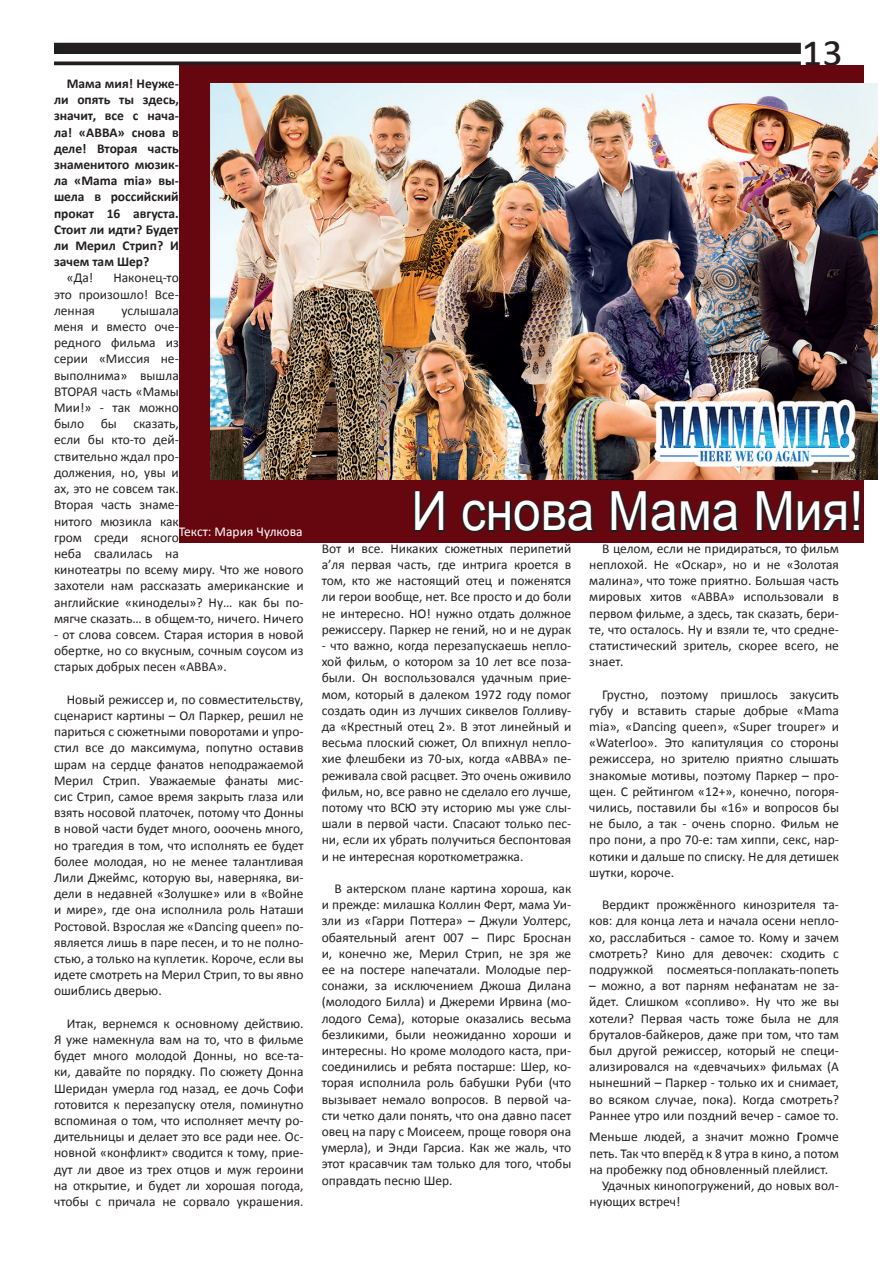
<style>
.page{position:relative;width:893px;height:1263px;background:#fff}
.page>*{position:absolute;margin:0;border:0;box-sizing:border-box;transform-origin:0 0}
.t1{font:54px "Arial";color:#fff;scale:.92 1}
.t2{font:45px "Calibri";color:#231f20}
.t3{font:13.5px/16.2px "Calibri";color:#231f20;text-align:justify}
.t4{font:700 13.5px/16.2px "Calibri";color:#231f20;text-align:justify}
.t5{font:13.5px "Calibri";color:#fff}
.s1{font-size:18px}
</style>
<div class="page">
<div style="left:179px;top:491px;width:684px;height:52px;background:#66070f"></div>
<svg style="left:414px;top:491px;width:31px;height:41px"></svg>
<svg style="left:461px;top:500px;width:134px;height:33px"></svg>
<svg style="left:610px;top:491px;width:130px;height:42px"></svg>
<svg style="left:755px;top:491px;width:106px;height:41px"></svg>
<div style="left:54px;top:43px;width:747px;height:11px;background:#231f20"></div>
<svg style="left:54px;top:61px;width:747px;height:4px;background:#3e3a3b"></svg>
<div style="left:179px;top:65px;width:684px;height:426px;background:#66070f"></div>
<img style="left:211px;top:83px;width:666px;height:397px">
<p class="t4" style="left:54px;top:75px;width:126px;text-indent:13px">Мама мия! Неуже&shy;ли опять ты здесь, значит, все с нача&shy;ла! «ABBA» снова в деле! Вторая часть знаменитого мюзик&shy;ла «Mama mia» вы&shy;шела в российский прокат 16 августа.<br>Стоит ли идти? Будет ли Мерил Стрип? И зачем там Шер?</p>
<p class="t3" style="left:67px;top:270px;width:28px">«Да!</p>
<p class="t3" style="left:54px;top:270px;width:126px;text-indent:59px">Наконец-то это произошло! Все&shy;ленная</p>
<p class="t3" style="left:54px;top:302px;width:251px;text-align:left;text-indent:68px">услышала<br>меня и вместо оче-<br>редного фильма из<br>серии «Миссия не-<br>выполнима» вышла<br>ВТОРАЯ часть «Мамы<br>Мии!» - так можно<br>было бы сказать,<br>если бы кто-то дей-<br>ствительно ждал про-<br>должения, но, увы и<br>ах, это не совсем так.<br>Вторая часть знаме-<br>нитого мюзикла как<br>гром среди ясного<br>неба свалилась на<br>кинотеатры по всему миру. Что же нового захотели нам рассказать американские и английские «киноделы»? Ну… как бы по&shy;мягче сказать… в общем-то, ничего. Ничего</p>
<p class="t3" style="left:54px;top:626px;width:251px">- от слова совсем. Старая история в новой обертке, но со вкусным, сочным соусом из старых добрых песен «ABBA».</p>
<p class="t3" style="left:54px;top:691px;width:251px;text-indent:13px">Новый режиссер и, по совместительству, сценарист картины – Ол Паркер, решил не париться с сюжетными поворотами и упро&shy;стил все до максимума, попутно оставив шрам на сердце фанатов неподражаемой Мерил Стрип. Уважаемые фанаты мис&shy;сис Стрип, самое время закрыть глаза или взять носовой платочек, потому что Донны в новой части будет много, ооочень много, но трагедия в том, что исполнять ее будет более молодая, но не менее талантливая Лили Джеймс, которую вы, наверняка, ви&shy;дели в недавней «Золушке» или в «Войне и мире», где она исполнила роль Наташи Ростовой. Взрослая же «Dancing queen» по&shy;является лишь в паре песен, и то не полно&shy;стью, а только на куплетик. Короче, если вы идете смотреть на Мерил Стрип, то вы явно ошиблись дверью.</p>
<p class="t3" style="left:54px;top:1015px;width:251px;text-indent:13px">Итак, вернемся к основному действию.<br>Я уже намекнула вам на то, что в фильме будет много молодой Донны, но все-та&shy;ки, давайте по порядку. По сюжету Донна Шеридан умерла год назад, ее дочь Софи готовится к перезапуску отеля, поминутно вспоминая о том, что исполняет мечту ро&shy;дительницы и делает это все ради нее. Ос&shy;новной «конфликт» сводится к тому, прие&shy;дут ли двое из трех отцов и муж героини на открытие, и будет ли хорошая погода, чтобы с причала не сорвало украшения.</p>
<p class="t5" style="left:179px;top:523px;width:125px">Текст: Мария Чулкова</p>
<h2 class="t2" style="left:802px;top:22px;width:42px">13</h2>
<h1 class="t1" style="left:411px;top:476px;width:492px">И снова Мама Мия!</h1>
<p class="t3" style="left:322px;top:540px;width:251px">Вот и все. Никаких сюжетных перипетий а’ля первая часть, где интрига кроется в том, кто же настоящий отец и поженятся ли герои вообще, нет. Все просто и до боли не интересно. НО! нужно отдать должное режиссеру. Паркер не гений, но и не дурак</p>
<p class="t3" style="left:322px;top:637px;width:251px">- что важно, когда перезапускаешь непло&shy;хой фильм, о котором за 10 лет все поза&shy;были. Он воспользовался удачным прие&shy;мом, который в далеком 1972 году помог создать один из лучших сиквелов Голливу&shy;да «Крестный отец 2». В этот линейный и весьма плоский сюжет, Ол впихнул непло&shy;хие флешбеки из 70-ых, когда «ABBA» пе&shy;реживала свой расцвет. Это очень оживило фильм, но, все равно не сделало его лучше, потому что ВСЮ эту историю мы уже слы&shy;шали в первой части. Спасают только пес&shy;ни, если их убрать получиться беспонтовая и не интересная короткометражка.</p>
<p class="t3" style="left:322px;top:880px;width:251px;text-indent:13px">В актерском плане картина хороша, как и прежде: милашка Коллин Ферт, мама Уи&shy;зли из «Гарри Поттера» – Джули Уолтерс, обаятельный агент 007 – Пирс Броснан и, конечно же, Мерил Стрип, не зря же ее на постере напечатали. Молодые пер&shy;сонажи, за исключением Джоша Дилана (молодого Билла) и Джереми Ирвина (мо&shy;лодого Сема), которые оказались весьма безликими, были неожиданно хороши и интересны. Но кроме молодого каста, при&shy;соединились и ребята постарше: Шер, ко&shy;торая исполнила роль бабушки Руби (что вызывает немало вопросов. В первой ча&shy;сти четко дали понять, что она давно пасет овец на пару с Моисеем, проще говоря она умерла), и Энди Гарсиа. Как же жаль, что этот красавчик там только для того, чтобы оправдать песню Шер.</p>
<p class="t3" style="left:589px;top:540px;width:251px;text-indent:13px">В целом, если не придираться, то фильм неплохой. Не «Оскар», но и не «Золотая малина», что тоже приятно. Большая часть мировых хитов «ABBA» использовали в первом фильме, а здесь, так сказать, бери&shy;те, что осталось. Ну и взяли те, что средне&shy;статистический зритель, скорее всего, не знает.</p>
<p class="t3" style="left:589px;top:686px;width:251px;text-indent:13px">Грустно, поэтому пришлось закусить губу и вставить старые добрые «Mama mia», «Dancing queen», «Super trouper» и «Waterloo». Это капитуляция со стороны режиссера, но зрителю приятно слышать знакомые мотивы, поэтому Паркер – про&shy;щен. С рейтингом «12+», конечно, погоря&shy;чились, поставили бы «16» и вопросов бы не было, а так - очень спорно. Фильм не про пони, а про 70-е: там хиппи, секс, нар&shy;котики и дальше по списку. Не для детишек шутки, короче.</p>
<p class="t3" style="left:589px;top:897px;width:251px;text-indent:13px">Вердикт прожжённого кинозрителя та&shy;ков: для конца лета и начала осени непло&shy;хо, расслабиться - самое то. Кому и зачем смотреть? Кино для девочек: сходить с подружкой посмеяться-поплакать-попеть</p>
<p class="t3" style="left:589px;top:978px;width:251px">– можно, а вот парням нефанатам не за&shy;йдет. Слишком «сопливо». Ну что же вы хотели? Первая часть тоже была не для бруталов-байкеров, даже при том, что там был другой режиссер, который не специ&shy;ализировался на «девчачьих» фильмах (А нынешний – Паркер - только их и снимает, во всяком случае, пока). Когда смотреть?<br>Раннее утро или поздний вечер - самое то.</p>
<p class="t3" style="left:589px;top:1129px;width:251px">Меньше людей, а значит можно <span class="s1">г</span>ромче</p>
<p class="t3" style="left:589px;top:1145px;width:251px">петь. Так что вперёд к 8 утра в кино, а потом</p>
<p class="t3" style="left:589px;top:1161px;width:241px">на пробежку под обновленный плейлист.</p>
<p class="t3" style="left:602px;top:1177px;width:238px">Удачных кинопогружений, до новых вол-</p>
<p class="t3" style="left:589px;top:1194px;width:93px">нующих встреч!</p>
</div>
